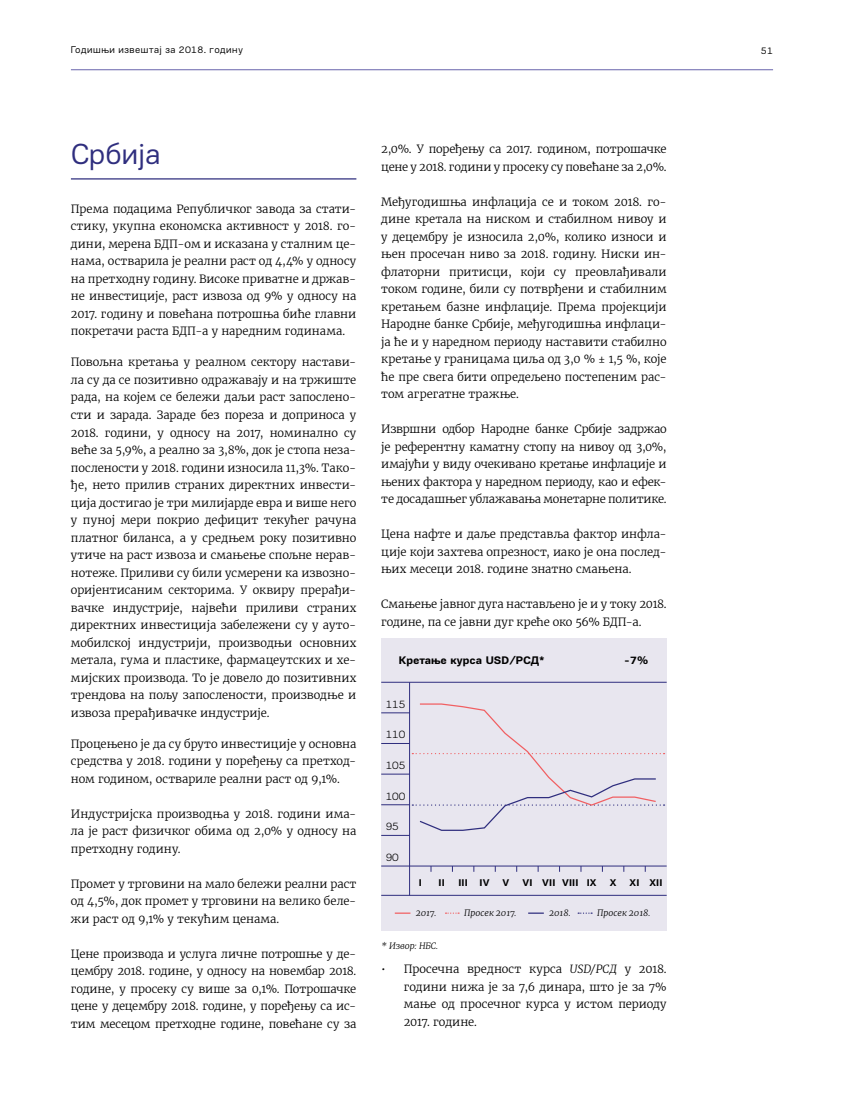
<style>
.page{position:relative;width:844px;height:1099px;background:#fff}
.page>*{position:absolute;margin:0;border:0;box-sizing:border-box;transform-origin:0 0}
.t1{font:30px "PF Encore Sans Pro";color:#2f2e7e}
.t2{font:300 11.25px/17.5px "Merriweather";letter-spacing:-.005em;color:#000;text-align:justify}
.t3{font:700 11.25px "PF Encore Sans Pro";color:#000}
.t4{font:300 11.25px "PF Encore Sans Pro";color:#000}
.t5{font:10px "PF Encore Sans Pro";letter-spacing:.055em;color:#000}
.t6{font:700 10px "PF Encore Sans Pro";letter-spacing:.015em;color:#000}
.t7{font:italic 300 8.75px "Merriweather";color:#000}
.s1{font-style:italic}
</style>
<div class="page">
<hr style="left:71px;top:69px;width:701px;height:1px;background:#6863ac">
<hr style="left:71px;top:178px;width:285px;height:1px;background:#2f2e7e">
<div style="left:381px;top:638px;width:285px;height:292px;background:#e8e6ef"></div>
<hr style="left:381px;top:682px;width:285px;height:1px;background:#2f2e7e">
<hr style="left:409px;top:682px;width:1px;height:213px;background:#2f2e7e">
<hr style="left:381px;top:895px;width:285px;height:1px;background:#2f2e7e">
<hr style="left:381px;top:865px;width:285px;height:1px;background:#2f2e7e">
<svg style="left:528px;top:912px;width:15px;height:1px"></svg>
<svg style="left:394px;top:912px;width:16px;height:1px"></svg>
<svg style="left:381px;top:702px;width:283px;height:134px"></svg>
<p class="t5" style="left:71px;top:44px;width:173px">Годишњи извештај за 2018. годину</p>
<p class="t5" style="left:760px;top:44px;width:14px">51</p>
<h1 class="t1" style="left:71px;top:137px;width:91px">Србија</h1>
<p class="t2" style="left:71px;top:200px;width:287px">Према подацима Републичког завода за стати&shy;стику, укупна економска активност у 2018. го&shy;дини, мерена БДП-ом и исказана у сталним це&shy;намa, остварила је реални раст од 4,4% у односу на претходну годину. Високе приватне и држав&shy;не инвестиције, раст извоза од 9% у односу на 2017. годину и повећана потрошња биће главни покретачи раста БДП-а у наредним годинама.</p>
<p class="t2" style="left:71px;top:354px;width:287px">Повољна кретања у реалном сектору настави&shy;ла су да се позитивно одражавају и на тржиште рада, на којем се бележи даљи раст запослено&shy;сти и зарада. Зараде без пореза и доприноса у 2018. години, у односу на 2017, номинално су веће за 5,9%, а реално за 3,8%, док је стопа неза&shy;послености у 2018. години износила 11,3%. Тако&shy;ђе, нето прилив страних директних инвести&shy;ција достигао је три милијарде евра и више него у пуној мери покрио дефицит текућег рачуна платног биланса, а у средњем року позитивно утиче на раст извоза и смањење спољне нерав&shy;нотеже. Приливи су били усмерени ка извозно&shy;оријентисаним секторима. У оквиру прерађи&shy;вачке индустрије, највећи приливи страних директних инвестиција забележени су у ауто&shy;мобилској индустрији, производњи основних метала, гума и пластике, фармацеутских и хе&shy;мијских производа. То је довело до позитивних трендова на пољу запослености, производње и извоза прерађивачке индустрије.</p>
<p class="t2" style="left:71px;top:735px;width:287px">Процењено је да су бруто инвестиције у основна средства у 2018. години у поређењу са претход&shy;ном годином, оствариле реални раст од 9,1%.</p>
<p class="t2" style="left:71px;top:805px;width:287px">Индустријска производња у 2018. години има&shy;ла је раст физичког обима од 2,0% у односу на претходну годину.</p>
<p class="t2" style="left:71px;top:875px;width:287px">Промет у трговини на мало бележи реални раст од 4,5%, док промет у трговини на велико беле&shy;жи раст од 9,1% у текућим ценама.</p>
<p class="t2" style="left:71px;top:945px;width:287px">Цене производа и услуга личне потрошње у де&shy;цембру 2018. године, у односу на новембар 2018. године, у просеку су више за 0,1%. Потрошачке цене у децембру 2018. године, у поређењу са ис&shy;тим месецом претходне године, повећане су за</p>
<p class="t2" style="left:381px;top:140px;width:287px">2,0%. У поређењу са 2017. годином, потрошачке цене у 2018. години у просеку су повећане за 2,0%.</p>
<p class="t2" style="left:381px;top:193px;width:287px">Међугодишња инфлација се и током 2018. го&shy;дине кретала на ниском и стабилном нивоу и у децембру је износила 2,0%, колико износи и њен просечан ниво за 2018. годину. Ниски ин&shy;флаторни притисци, који су преовлађивали током године, били су потврђени и стабилним кретањем базне инфлације. Према пројекцији Народне банке Србије, међугодишња инфлаци&shy;ја ће и у наредном периоду наставити стабилно кретање у границама циља од 3,0 % ± 1,5 %, које ће пре свега бити опредељено постепеним рас&shy;том агрегатне тражње.</p>
<p class="t2" style="left:381px;top:420px;width:287px">Извршни одбор Народне банке Србије задржао је референтну каматну стопу на нивоу од 3,0%, имајући у виду очекивано кретање инфлације и њених фактора у наредном периоду, као и ефек&shy;те досадашњег ублажавања монетарне политике.</p>
<p class="t2" style="left:381px;top:525px;width:287px">Цена нафте и даље представља фактор инфла&shy;ције који захтева опрезност, иако је она послед&shy;њих месеци 2018. године знатно смањена.</p>
<p class="t2" style="left:381px;top:595px;width:287px">Смањење јавног дуга настављено је и у току 2018. године, па се јавни дуг креће око 56% БДП-а.</p>
<p class="t3" style="left:399px;top:653px;width:147px">Кретање курса USD/РСД*</p>
<p class="t3" style="left:624px;top:653px;width:25px">-7%</p>
<p class="t4" style="left:385px;top:697px;width:21px">115</p>
<p class="t4" style="left:385px;top:728px;width:21px">110</p>
<p class="t4" style="left:385px;top:758px;width:21px">105</p>
<p class="t4" style="left:385px;top:789px;width:21px">100</p>
<p class="t4" style="left:385px;top:819px;width:15px">95</p>
<p class="t4" style="left:385px;top:850px;width:15px">90</p>
<p class="t6" style="left:418px;top:876px;width:5px">I</p>
<p class="t6" style="left:438px;top:876px;width:8px">II</p>
<p class="t6" style="left:458px;top:876px;width:33px">III IV</p>
<p class="t6" style="left:502px;top:876px;width:8px">V</p>
<p class="t6" style="left:522px;top:876px;width:76px">VI VII VIII IX</p>
<p class="t6" style="left:609px;top:876px;width:8px">X</p>
<p class="t6" style="left:629px;top:876px;width:34px">XI XII</p>
<p class="t7" style="left:415px;top:906px;width:22px">2017.</p>
<p class="t7" style="left:464px;top:906px;width:54px">Просек 2017.</p>
<p class="t7" style="left:549px;top:906px;width:23px">2018.</p>
<p class="t7" style="left:597px;top:906px;width:55px">Просек 2018.</p>
<p class="t7" style="left:381px;top:939px;width:58px">* Извор: НБС.</p>
<p class="t2" style="left:403px;top:960px;width:264px;text-indent:-22px">• Просечна вредност курса <span class="s1">USD/РСД</span> у 2018. години нижа је за 7,6 динара, што је за 7% мање од просечног курса у истом периоду 2017. године.</p>
</div>
